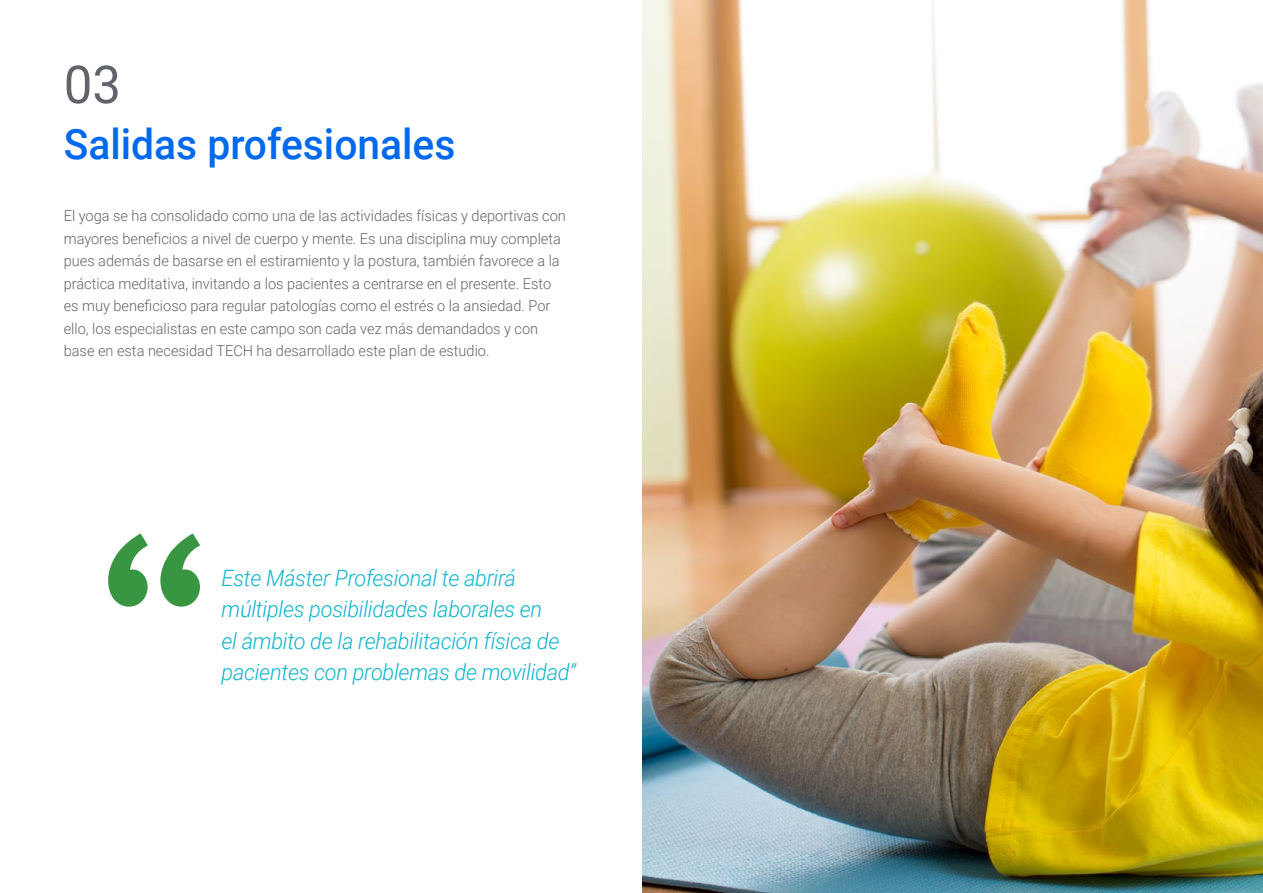
<style>
.page{position:relative;width:1263px;height:893px;background:#fff}
.page>*{position:absolute;margin:0;border:0;box-sizing:border-box;transform-origin:0 0}
.t1{font:52.5px "Roboto";color:#61646a}
.t2{font:500 42px "Roboto";color:#0169ee}
.t3{font:italic 300 22.5px/31.5px "Roboto";letter-spacing:-.015em;color:#0fb6cf}
.t4{font:300 15px/22.5px "Roboto";color:#61646a}
</style>
<div class="page">
<img style="left:642px;top:0;width:621px;height:893px">
<svg style="left:108px;top:533px;width:92px;height:74px"></svg>
<h1 class="t1" style="left:64px;top:48px;width:59px">03</h1>
<h2 class="t2" style="left:64px;top:115px;width:393px">Salidas profesionales</h2>
<p class="t4" style="left:64px;top:204px;width:503px">El yoga se ha consolidado como una de las actividades físicas y deportivas con mayores beneficios a nivel de cuerpo y mente. Es una disciplina muy completa pues además de basarse en el estiramiento y la postura, también favorece a la práctica meditativa, invitando a los pacientes a centrarse en el presente. Esto es muy beneficioso para regular patologías como el estrés o la ansiedad. Por ello, los especialistas en este campo son cada vez más demandados y con base en esta necesidad TECH ha desarrollado este plan de estudio.</p>
<h3 class="t3" style="left:221px;top:561px;width:356px">Este Máster Profesional te abrirá múltiples posibilidades laborales en<br>el ámbito de la rehabilitación física de pacientes con problemas de movilidad”</h3>
</div>
